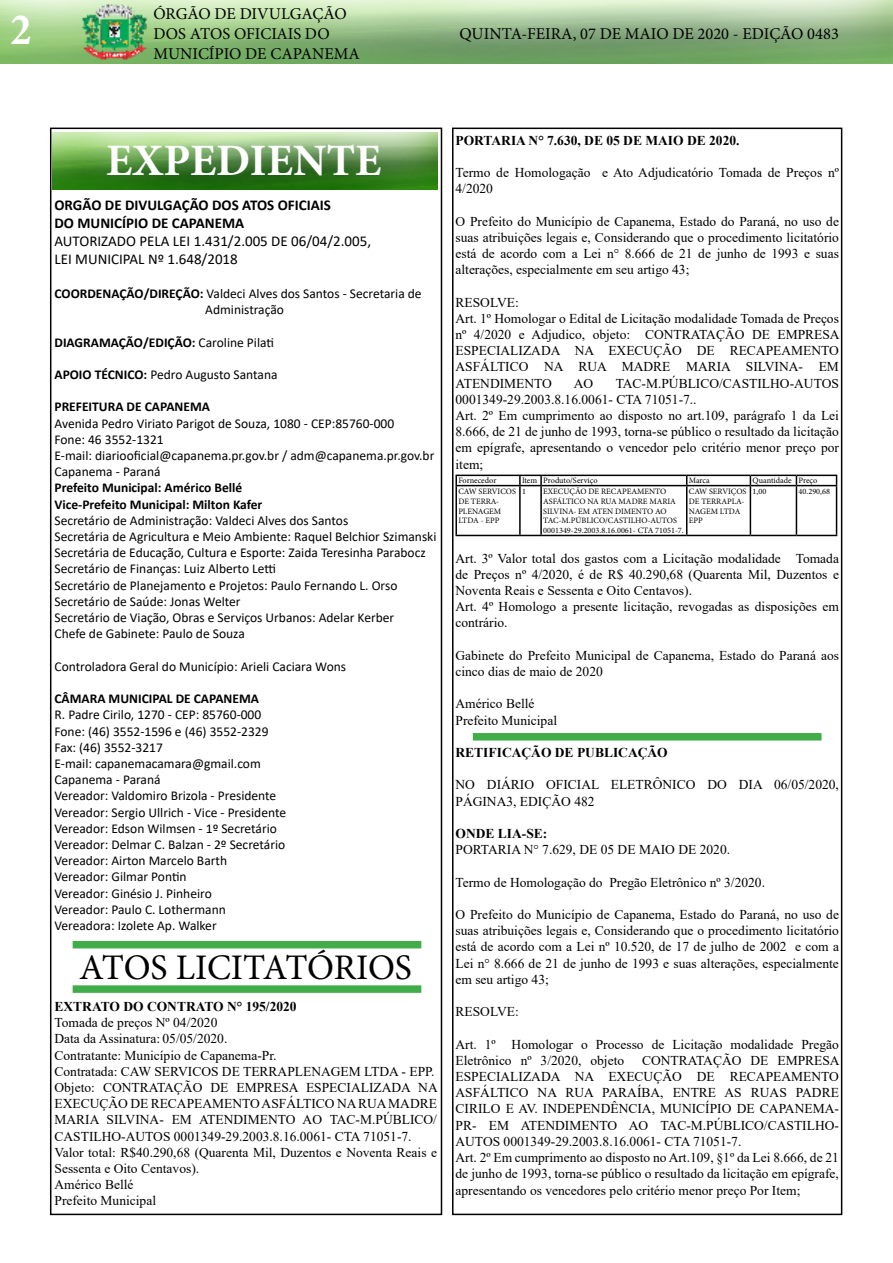
<style>
.page{position:relative;width:893px;height:1263px;background:#fff}
.page>*{position:absolute;margin:0;border:0;box-sizing:border-box;transform-origin:0 0}
.t1{font:700 45px "Minion Pro";color:#fff}
.t2{font:700 condensed 45px "Minion Pro";color:#fff}
.t3{font:36px "Minion Pro";letter-spacing:-.01em;color:#000}
.t4{font:16.5px/19.8px "Minion Pro";color:#000}
.t5{font:15px/18px "Calibri";color:#000}
.t6{font:700 15px/18px "Calibri";color:#000}
.t7{font:13.5px/16.2px "Times New Roman";color:#000}
.t8{font:13.5px/16.2px "Calibri";color:#000}
.t9{font:700 13.5px/16.2px "Calibri";color:#000}
.t10{font:700 13.5px "Times New Roman";color:#000}
.t11{font:8.25px/9.9px "Minion Pro";color:#000}
.s1{font-weight:700}
.s2{font-weight:400}
</style>
<div class="page">
<div style="left:50px;top:128px;width:392px;height:1087px;border:2px solid #000"></div>
<img style="left:0;top:0;width:893px;height:64px">
<div style="left:452px;top:128px;width:390px;height:1087px;border:2px solid #000"></div>
<img style="left:53px;top:132px;width:384px;height:58px">
<hr style="left:455px;top:475px;width:65px;height:1px;background:#000">
<svg style="left:455px;top:476px;width:2px;height:9px"></svg>
<hr style="left:541px;top:475px;width:146px;height:1px;background:#000">
<hr style="left:687px;top:475px;width:63px;height:1px;background:#000">
<hr style="left:750px;top:475px;width:46px;height:1px;background:#000">
<hr style="left:796px;top:475px;width:41px;height:1px;background:#000">
<hr style="left:455px;top:485px;width:65px;height:1px;background:#000">
<hr style="left:455px;top:486px;width:2px;height:49px;background:#000">
<svg style="left:519px;top:475px;width:23px;height:11px"></svg>
<hr style="left:519px;top:486px;width:2px;height:49px;background:#000">
<hr style="left:541px;top:485px;width:146px;height:1px;background:#000">
<hr style="left:540px;top:486px;width:2px;height:49px;background:#000">
<hr style="left:687px;top:485px;width:63px;height:1px;background:#000">
<hr style="left:686px;top:486px;width:1px;height:49px;background:#000">
<hr style="left:750px;top:485px;width:46px;height:1px;background:#000">
<hr style="left:750px;top:486px;width:1px;height:49px;background:#000">
<hr style="left:796px;top:485px;width:41px;height:1px;background:#000">
<hr style="left:796px;top:486px;width:1px;height:49px;background:#000">
<hr style="left:836px;top:486px;width:1px;height:49px;background:#000">
<hr style="left:455px;top:535px;width:65px;height:1px;background:#000">
<svg style="left:520px;top:535px;width:21px;height:1px"></svg>
<hr style="left:541px;top:535px;width:146px;height:1px;background:#000">
<hr style="left:687px;top:535px;width:63px;height:1px;background:#000">
<hr style="left:750px;top:535px;width:46px;height:1px;background:#000">
<hr style="left:796px;top:535px;width:41px;height:1px;background:#000">
<div style="left:73px;top:941px;width:348px;height:7px;background:#41ad49"></div>
<div style="left:73px;top:985px;width:348px;height:8px;background:#41ad49"></div>
<div style="left:473px;top:733px;width:348px;height:7px;background:#41ad49"></div>
<h1 class="t2" style="left:11px;top:-1px;width:22px">2</h1>
<p class="t4" style="left:153px;top:4px;width:208px">ÓRGÃO DE DIVULGAÇÃO<br>DOS ATOS OFICIAIS DO<br>MUNICÍPIO DE CAPANEMA</p>
<p class="t4" style="left:459px;top:24px;width:381px">QUINTA-FEIRA, 07 DE MAIO DE 2020 - EDIÇÃO 0483</p>
<h1 class="t1" style="left:106px;top:129px;width:277px">EXPEDIENTE</h1>
<p class="t6" style="left:54px;top:196px;width:278px">ORGÃO DE DIVULGAÇÃO DOS ATOS OFICIAIS<br>DO MUNICÍPIO DE CAPANEMA</p>
<p class="t5" style="left:54px;top:231px;width:318px">AUTORIZADO PELA LEI 1.431/2.005 DE 06/04/2.005,<br>LEI MUNICIPAL Nº 1.648/2018</p>
<p class="t8" style="left:205px;top:285px;width:218px;text-indent:-151px"><span class="s1">COORDENAÇÃO/DIREÇÃO:</span> Valdeci Alves dos Santos - Secretaria de<br>Administração</p>
<p class="t9" style="left:54px;top:334px;width:221px">DIAGRAMAÇÃO/EDIÇÃO: <span class="s2">Caroline Pilati</span></p>
<p class="t8" style="left:54px;top:366px;width:225px"><span class="s1">APOIO TÉCNICO:</span> Pedro Augusto Santana</p>
<p class="t9" style="left:54px;top:399px;width:157px">PREFEITURA DE CAPANEMA</p>
<p class="t8" style="left:54px;top:415px;width:381px">Avenida Pedro Viriato Parigot de Souza, 1080 - CEP:85760-000<br>Fone: 46 3552-1321<br>E-mail: diariooficial@capanema.pr.gov.br / adm@capanema.pr.gov.br Capanema - Paraná</p>
<p class="t9" style="left:54px;top:480px;width:209px">Prefeito Municipal: Américo Bellé<br>Vice-Prefeito Municipal: Milton Kafer</p>
<p class="t8" style="left:54px;top:512px;width:384px">Secretário de Administração: Valdeci Alves dos Santos<br>Secretária de Agricultura e Meio Ambiente: Raquel Belchior Szimanski Secretária de Educação, Cultura e Esporte: Zaida Teresinha Parabocz Secretário de Finanças: Luiz Alberto Letti<br>Secretário de Planejamento e Projetos: Paulo Fernando L. Orso Secretário de Saúde: Jonas Welter<br>Secretário de Viação, Obras e Serviços Urbanos: Adelar Kerber<br>Chefe de Gabinete: Paulo de Souza</p>
<p class="t8" style="left:54px;top:658px;width:293px">Controladora Geral do Município: Arieli Caciara Wons</p>
<p class="t9" style="left:54px;top:690px;width:206px">CÂMARA MUNICIPAL DE CAPANEMA</p>
<p class="t8" style="left:54px;top:706px;width:233px">R. Padre Cirilo, 1270 - CEP: 85760-000<br>Fone: (46) 3552-1596 e (46) 3552-2329<br>Fax: (46) 3552-3217<br>E-mail: capanemacamara@gmail.com Capanema - Paraná<br>Vereador: Valdomiro Brizola - Presidente Vereador: Sergio Ullrich - Vice - Presidente Vereador: Edson Wilmsen - 1º Secretário Vereador: Delmar C. Balzan - 2º Secretário Vereador: Airton Marcelo Barth<br>Vereador: Gilmar Pontin<br>Vereador: Ginésio J. Pinheiro<br>Vereador: Paulo C. Lothermann Vereadora: Izolete Ap. Walker</p>
<h2 class="t3" style="left:79px;top:943px;width:334px">ATOS LICITATÓRIOS</h2>
<p class="t10" style="left:54px;top:997px;width:244px">EXTRATO DO CONTRATO N° 195/2020</p>
<p class="t7" style="left:54px;top:1014px;width:385px">Tomada de preços Nº 04/2020<br>Data da Assinatura: 05/05/2020.<br>Contratante: Município de Capanema-Pr.<br>Contratada: CAW SERVICOS DE TERRAPLENAGEM LTDA - EPP.<br>Objeto: CONTRATAÇÃO DE EMPRESA ESPECIALIZADA NA EXECUÇÃO DE RECAPEAMENTO ASFÁLTICO NA RUA MADRE MARIA SILVINA- EM ATENDIMENTO AO TAC-M.PÚBLICO/ CASTILHO-AUTOS 0001349-29.2003.8.16.0061- CTA 71051-7.<br>Valor total: R$40.290,68 (Quarenta Mil, Duzentos e Noventa Reais e Sessenta e Oito Centavos).<br>Américo Bellé<br>Prefeito Municipal</p>
<p class="t10" style="left:455px;top:130px;width:286px">PORTARIA N° 7.630, DE 05 DE MAIO DE 2020.</p>
<p class="t7" style="left:455px;top:164px;width:385px">Termo de Homologação e Ato Adjudicatório Tomada de Preços nº<br>4/2020</p>
<p class="t7" style="left:455px;top:213px;width:385px;text-align:justify">O Prefeito do Município de Capanema, Estado do Paraná, no uso de suas atribuições legais e, Considerando que o procedimento licitatório está de acordo com a Lei n° 8.666 de 21 de junho de 1993 e suas alterações, especialmente em seu artigo 43;</p>
<p class="t7" style="left:455px;top:294px;width:386px">RESOLVE:<br>Art. 1º Homologar o Edital de Licitação modalidade Tomada de Preços nº 4/2020 e Adjudico, objeto: CONTRATAÇÃO DE EMPRESA ESPECIALIZADA NA EXECUÇÃO DE RECAPEAMENTO ASFÁLTICO NA RUA MADRE MARIA SILVINA- EM ATENDIMENTO</p>
<p class="t7" style="left:455px;top:375px;width:385px;text-indent:160px">TAC-M.PÚBLICO/CASTILHO-AUTOS 0001349-29.2003.8.16.0061- CTA 71051-7..<br>Art. 2º Em cumprimento ao disposto no art.109, parágrafo 1 da Lei 8.666, de 21 de junho de 1993, torna-se público o resultado da licitação em epígrafe, apresentando o vencedor pelo critério menor preço por item;</p>
<p class="t11" style="left:458px;top:476px;width:40px">Fornecedor</p>
<p class="t11" style="left:522px;top:476px;width:77px">Item Produto/Serviço</p>
<p class="t11" style="left:689px;top:476px;width:22px">Marca</p>
<p class="t11" style="left:752px;top:476px;width:66px">Quantidade Preço</p>
<p class="t11" style="left:458px;top:486px;width:59px">CAW SERVICOS<br>DE TERRA-<br>PLENAGEM<br>LTDA - EPP</p>
<p class="t11" style="left:522px;top:486px;width:5px">1</p>
<p class="t11" style="left:543px;top:486px;width:142px">EXECUÇÃO DE RECAPEAMENTO<br>ASFÁLTICO NA RUA MADRE MARIA<br>SILVINA- EM ATEN DIMENTO AO<br>TAC-M.PÚBLICO/CASTILHO-AUTOS<br>0001349-29.2003.8.16.0061- CTA 71051-7.</p>
<p class="t11" style="left:689px;top:486px;width:59px">CAW SERVIÇOS<br>DE TERRAPLA-<br>NAGEM LTDA<br>EPP</p>
<p class="t11" style="left:752px;top:486px;width:15px">1,00</p>
<p class="t11" style="left:799px;top:486px;width:33px">40.290,68</p>
<p class="t7" style="left:455px;top:550px;width:385px">Art. 3º Valor total dos gastos com a Licitação modalidade Tomada de Preços nº 4/2020, é de R$ 40.290,68 (Quarenta Mil, Duzentos e Noventa Reais e Sessenta e Oito Centavos).<br>Art. 4º Homologo a presente licitação, revogadas as disposições em contrário.</p>
<p class="t7" style="left:455px;top:647px;width:385px">Gabinete do Prefeito Municipal de Capanema, Estado do Paraná aos cinco dias de maio de 2020</p>
<p class="t7" style="left:455px;top:695px;width:103px">Américo Bellé<br>Prefeito Municipal</p>
<p class="t10" style="left:455px;top:743px;width:214px">RETIFICAÇÃO DE PUBLICAÇÃO</p>
<p class="t7" style="left:455px;top:776px;width:385px">NO DIÁRIO OFICIAL ELETRÔNICO DO DIA 06/05/2020,<br>PÁGINA3, EDIÇÃO 482</p>
<p class="t10" style="left:455px;top:824px;width:93px">ONDE LIA-SE:</p>
<p class="t7" style="left:455px;top:841px;width:276px">PORTARIA N° 7.629, DE 05 DE MAIO DE 2020.</p>
<p class="t7" style="left:455px;top:874px;width:311px">Termo de Homologação do Pregão Eletrônico nº 3/2020.</p>
<p class="t7" style="left:455px;top:906px;width:385px;text-align:justify">O Prefeito do Município de Capanema, Estado do Paraná, no uso de suas atribuições legais e, Considerando que o procedimento licitatório está de acordo com a Lei nº 10.520, de 17 de julho de 2002 e com a Lei n° 8.666 de 21 de junho de 1993 e suas alterações, especialmente em seu artigo 43;</p>
<p class="t7" style="left:455px;top:1003px;width:65px">RESOLVE:</p>
<p class="t7" style="left:455px;top:1036px;width:385px">Art. 1º Homologar o Processo de Licitação modalidade Pregão<br>Eletrônico nº 3/2020, objeto</p>
<p class="t7" style="left:574px;top:375px;width:21px">AO</p>
<p class="t7" style="left:455px;top:1052px;width:386px;text-indent:187px">CONTRATAÇÃO DE EMPRESA ESPECIALIZADA NA EXECUÇÃO DE RECAPEAMENTO ASFÁLTICO NA RUA PARAÍBA, ENTRE AS RUAS PADRE CIRILO E AV. INDEPENDÊNCIA, MUNICÍPIO DE CAPANEMA-PR- EM ATENDIMENTO AO TAC-M.PÚBLICO/CASTILHO-AUTOS 0001349-29.2003.8.16.0061- CTA 71051-7.<br>Art. 2º Em cumprimento ao disposto no Art.109, §1º da Lei 8.666, de 21 de junho de 1993, torna-se público o resultado da licitação em epígrafe, apresentando os vencedores pelo critério menor preço Por Item;</p>
</div>
